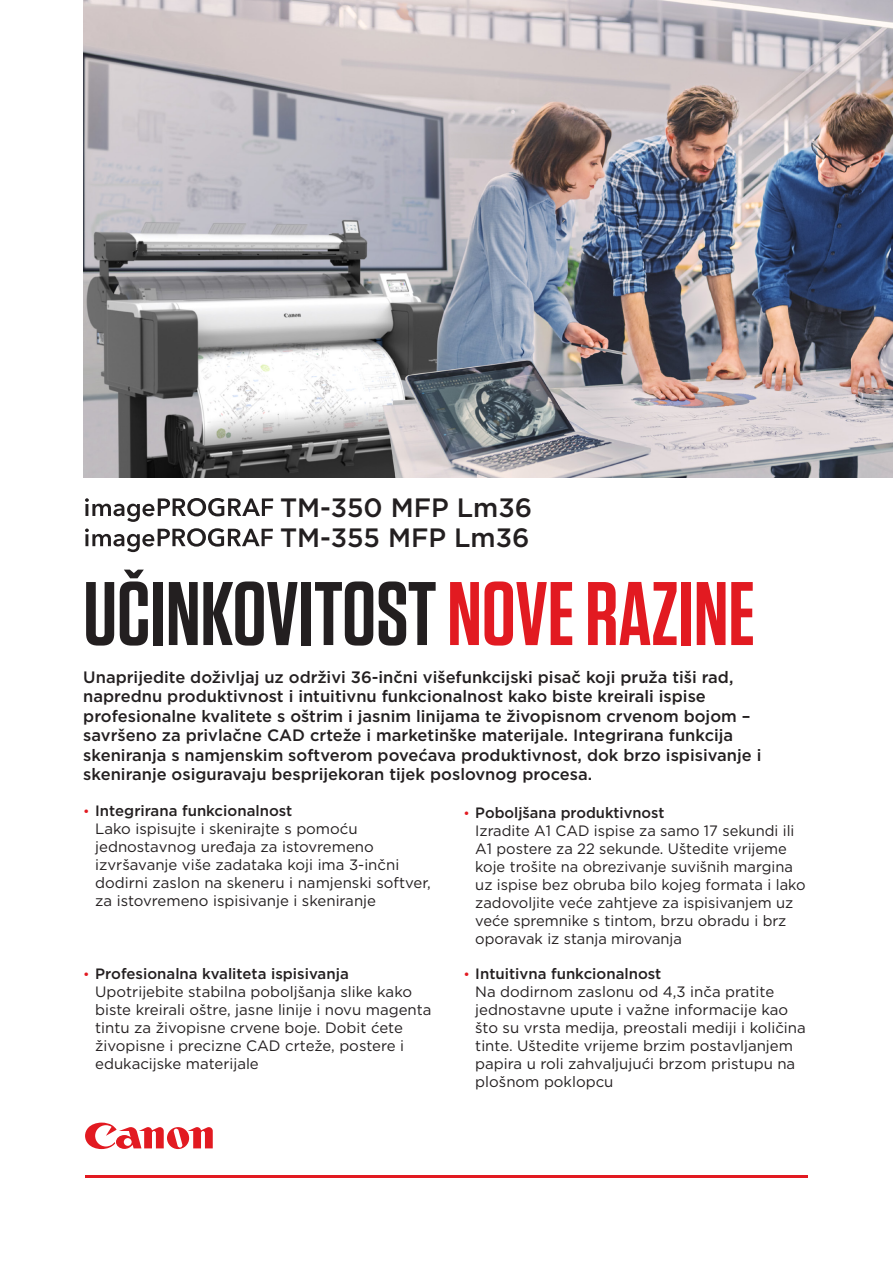
<style>
.page{position:relative;width:893px;height:1263px;background:#fff}
.page>*{position:absolute;margin:0;border:0;box-sizing:border-box;transform-origin:0 0}
.Headline{font:600 90px "Tungsten";color:#231f20}
.t1{font:500 26.55px "Gotham";color:#231f20}
.BODY_BULLETS{font:500 16.5px/19.5px "Gotham";color:#231f20}
.t2{font:15px/18px "Gotham";color:#231f20}
.s1{color:#e21a21}
.s2{font-size:13.5px;color:#e21a21}
.s3{font-weight:500}
</style>
<div class="page">
<svg style="left:85px;top:1122px;width:128px;height:28px"></svg>
<hr style="left:85px;top:1175px;width:723px;height:3px;background:#e21a21">
<img style="left:83px;top:0;width:810px;height:478px">
<svg style="left:85px;top:498px;width:188px;height:24px"></svg>
<svg style="left:85px;top:528px;width:188px;height:24px"></svg>
<p class="t1" style="left:280px;top:490px;width:254px">TM-350 MFP Lm36</p>
<p class="t1" style="left:280px;top:520px;width:251px">TM-355 MFP Lm36</p>
<p class="Headline" style="left:83px;top:566px;width:673px">UČINKOVITOST<span class="s1">NOVE RAZINE</span></p>
<p class="BODY_BULLETS" style="left:83px;top:667px;width:680px">Unaprijedite doživljaj uz održivi 36-inčni višefunkcijski pisač koji pruža tiši rad, naprednu produktivnost i intuitivnu funkcionalnost kako biste kreirali ispise profesionalne kvalitete s oštrim i jasnim linijama te živopisnom crvenom bojom – savršeno za privlačne CAD crteže i marketinške materijale. Integrirana funkcija skeniranja s namjenskim softverom povećava produktivnost, dok brzo ispisivanje i skeniranje osiguravaju besprijekoran tijek poslovnog procesa.</p>
<p class="t2" style="left:475px;top:803px;width:332px;text-indent:-12px"><span class="s2">•</span> <span class="s3">Poboljšana produktivnost<br></span>Izradite A1 CAD ispise za samo 17 sekundi ili A1 postere za 22 sekunde. Uštedite vrijeme koje trošite na obrezivanje suvišnih margina uz ispise bez obruba bilo kojeg formata i lako zadovoljite veće zahtjeve za ispisivanjem uz veće spremnike s tintom, brzu obradu i brz oporavak iz stanja mirovanja</p>
<p class="t2" style="left:95px;top:801px;width:337px;text-indent:-12px"><span class="s2">•</span> <span class="s3">Integrirana funkcionalnost<br></span>Lako ispisujte i skenirajte s pomoću jednostavnog uređaja za istovremeno izvršavanje više zadataka koji ima 3-inčni dodirni zaslon na skeneru i namjenski softver, za istovremeno ispisivanje i skeniranje</p>
<p class="t2" style="left:95px;top:964px;width:338px;text-indent:-12px"><span class="s2">•</span> <span class="s3">Profesionalna kvaliteta ispisivanja </span>Upotrijebite stabilna poboljšanja slike kako biste kreirali oštre, jasne linije i novu magenta tintu za živopisne crvene boje. Dobit ćete živopisne i precizne CAD crteže, postere i edukacijske materijale</p>
<p class="t2" style="left:475px;top:964px;width:332px;text-indent:-12px"><span class="s2">•</span> <span class="s3">Intuitivna funkcionalnost<br></span>Na dodirnom zaslonu od 4,3 inča pratite jednostavne upute i važne informacije kao što su vrsta medija, preostali mediji i količina tinte. Uštedite vrijeme brzim postavljanjem papira u roli zahvaljujući brzom pristupu na plošnom poklopcu</p>
</div>
